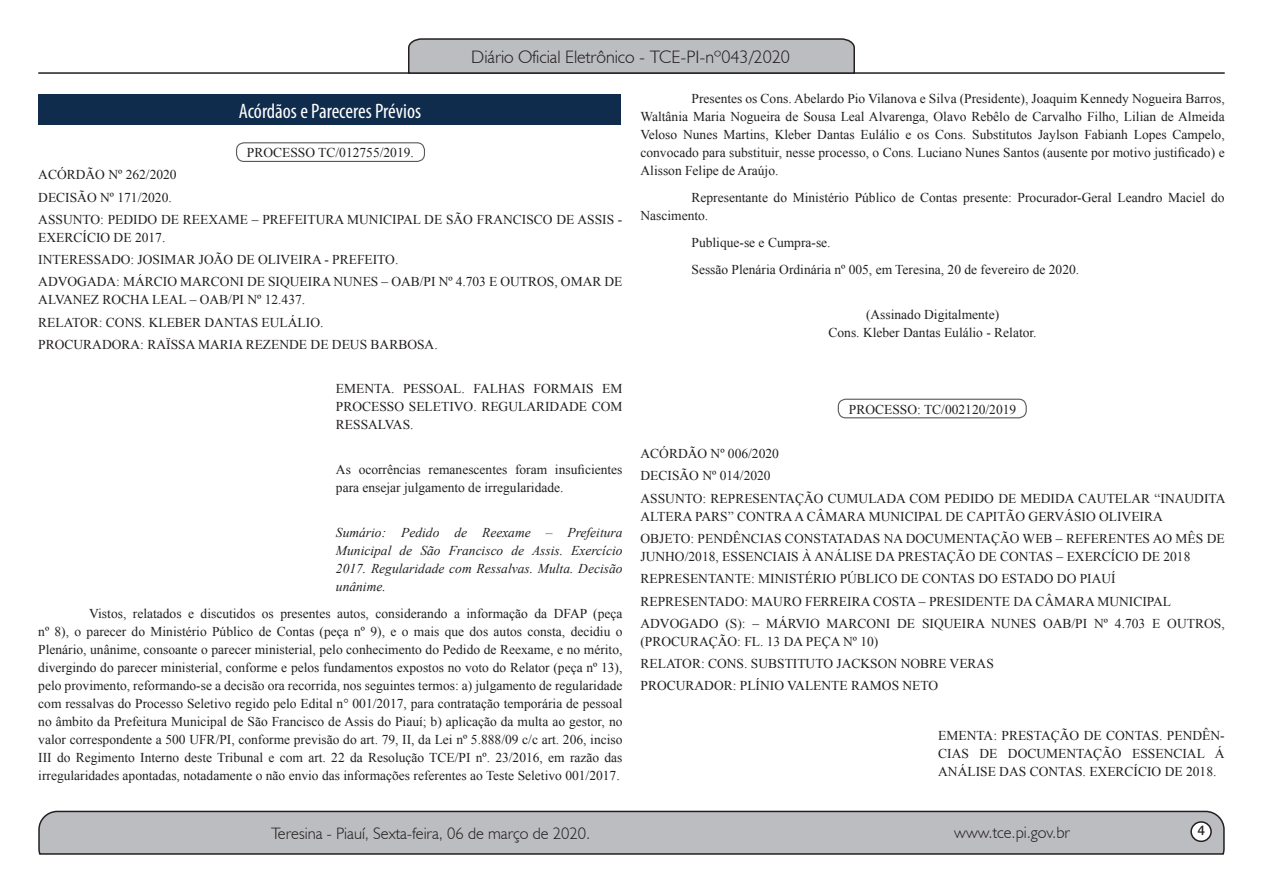
<style>
.page{position:relative;width:1263px;height:893px;background:#fff}
.page>*{position:absolute;margin:0;border:0;box-sizing:border-box;transform-origin:0 0}
.t1{font:condensed 21px "Myriad Pro";color:#fff}
.t2{font:300 18px "Humanist 521 BT";color:#231f20}
.t3{font:300 16.5px "Humanist 521 BT";color:#231f20}
.t4{font:15px "Estrangelo Edessa";color:#231f20}
.parag__12{font:13.5px/18px "Times New Roman";color:#231f20;text-align:justify}
.parag_0{font:13.5px/18px "Times New Roman";color:#231f20}
.parag_70{font:13.5px/18px "Times New Roman";color:#231f20;text-align:justify}
.parag_70-2{font:italic 13.5px/18px "Times New Roman";color:#231f20;text-align:justify}
.assinatura_centraliz{font:13.5px "Times New Roman";color:#231f20}
</style>
<div class="page">
<svg style="left:38px;top:810px;width:1187px;height:45px;background:#b3b3b6"></svg>
<div style="left:1191px;top:822px;width:20px;height:19px;background:#fff;border-radius:50%"></div>
<div style="left:1190px;top:821px;width:22px;height:21px;border:2px solid #231f20;border-radius:50%"></div>
<hr style="left:38px;top:72px;width:1187px;height:2px;background:#231f20">
<svg style="left:407px;top:38px;width:449px;height:36px;background:#aeafb2"></svg>
<div style="left:39px;top:94px;width:582px;height:31px;background:#102c4d"></div>
<div style="left:236px;top:142px;width:189px;height:20px;border:1px solid #57585a;border-radius:8px"></div>
<div style="left:838px;top:399px;width:189px;height:19px;border:1px solid #57585a;border-radius:8px"></div>
<h2 class="t2" style="left:471px;top:46px;width:320px">Diário Oficial Eletrônico - TCE-PI-nº043/2020</h2>
<p class="t1" style="left:239px;top:98px;width:184px">Acórdãos e Pareceres Prévios</p>
<p class="parag_0" style="left:247px;top:143px;width:169px">PROCESSO TC/012755/2019.</p>
<p class="parag_0" style="left:38px;top:166px;width:140px">ACÓRDÃO Nº 262/2020</p>
<p class="parag_0" style="left:38px;top:188px;width:135px">DECISÃO Nº 171/2020.</p>
<p class="parag_0" style="left:38px;top:210px;width:586px">ASSUNTO: PEDIDO DE REEXAME – PREFEITURA MUNICIPAL DE SÃO FRANCISCO DE ASSIS -<br>EXERCÍCIO DE 2017.</p>
<p class="parag_0" style="left:38px;top:250px;width:362px">INTERESSADO: JOSIMAR JOÃO DE OLIVEIRA - PREFEITO.</p>
<p class="parag_0" style="left:38px;top:273px;width:586px">ADVOGADA: MÁRCIO MARCONI DE SIQUEIRA NUNES – OAB/PI Nº 4.703 E OUTROS, OMAR DE<br>ALVANEZ ROCHA LEAL – OAB/PI Nº 12.437.</p>
<p class="parag_0" style="left:38px;top:313px;width:287px">RELATOR: CONS. KLEBER DANTAS EULÁLIO.</p>
<p class="parag_0" style="left:38px;top:335px;width:401px">PROCURADORA: RAÏSSA MARIA REZENDE DE DEUS BARBOSA.</p>
<p class="parag_70" style="left:336px;top:380px;width:288px">EMENTA. PESSOAL. FALHAS FORMAIS EM PROCESSO SELETIVO. REGULARIDADE COM RESSALVAS.</p>
<p class="parag_70" style="left:336px;top:460px;width:288px">As ocorrências remanescentes foram insuficientes para ensejar julgamento de irregularidade.</p>
<p class="parag_70-2" style="left:336px;top:523px;width:288px">Sumário: Pedido de Reexame – Prefeitura Municipal de São Francisco de Assis. Exercício 2017. Regularidade com Ressalvas. Multa. Decisão unânime.</p>
<p class="parag__12" style="left:38px;top:604px;width:586px;text-indent:51px">Vistos, relatados e discutidos os presentes autos, considerando a informação da DFAP (peça nº 8), o parecer do Ministério Público de Contas (peça nº 9), e o mais que dos autos consta, decidiu o Plenário, unânime, consoante o parecer ministerial, pelo conhecimento do Pedido de Reexame, e no mérito, divergindo do parecer ministerial, conforme e pelos fundamentos expostos no voto do Relator (peça nº 13), pelo provimento, reformando-se a decisão ora recorrida, nos seguintes termos: a) julgamento de regularidade com ressalvas do Processo Seletivo regido pelo Edital n° 001/2017, para contratação temporária de pessoal no âmbito da Prefeitura Municipal de São Francisco de Assis do Piauí; b) aplicação da multa ao gestor, no valor correspondente a 500 UFR/PI, conforme previsão do art. 79, II, da Lei nº 5.888/09 c/c art. 206, inciso III do Regimento Interno deste Tribunal e com art. 22 da Resolução TCE/PI nº. 23/2016, em razão das irregularidades apontadas, notadamente o não envio das informações referentes ao Teste Seletivo 001/2017.</p>
<p class="parag__12" style="left:640px;top:90px;width:586px;text-indent:51px">Presentes os Cons. Abelardo Pio Vilanova e Silva (Presidente), Joaquim Kennedy Nogueira Barros, Waltânia Maria Nogueira de Sousa Leal Alvarenga, Olavo Rebêlo de Carvalho Filho, Lilian de Almeida Veloso Nunes Martins, Kleber Dantas Eulálio e os Cons. Substitutos Jaylson Fabianh Lopes Campelo, convocado para substituir, nesse processo, o Cons. Luciano Nunes Santos (ausente por motivo justificado) e Alisson Felipe de Araújo.</p>
<p class="parag__12" style="left:640px;top:189px;width:586px;text-indent:51px">Representante do Ministério Público de Contas presente: Procurador-Geral Leandro Maciel do<br>Nascimento.</p>
<p class="parag__12" style="left:691px;top:234px;width:141px">Publique-se e Cumpra-se.</p>
<p class="parag__12" style="left:691px;top:261px;width:389px">Sessão Plenária Ordinária nº 005, em Teresina, 20 de fevereiro de 2020.</p>
<p class="assinatura_centraliz" style="left:866px;top:306px;width:135px">(Assinado Digitalmente)</p>
<p class="assinatura_centraliz" style="left:828px;top:324px;width:210px">Cons. Kleber Dantas Eulálio - Relator.</p>
<p class="parag_0" style="left:849px;top:400px;width:169px">PROCESSO: TC/002120/2019</p>
<p class="parag_0" style="left:640px;top:444px;width:140px">ACÓRDÃO Nº 006/2020</p>
<p class="parag_0" style="left:640px;top:467px;width:132px">DECISÃO Nº 014/2020</p>
<p class="parag_0" style="left:640px;top:489px;width:586px">ASSUNTO: REPRESENTAÇÃO CUMULADA COM PEDIDO DE MEDIDA CAUTELAR “INAUDITA<br>ALTERA PARS” CONTRA A CÂMARA MUNICIPAL DE CAPITÃO GERVÁSIO OLIVEIRA</p>
<p class="parag_0" style="left:640px;top:529px;width:586px">OBJETO: PENDÊNCIAS CONSTATADAS NA DOCUMENTAÇÃO WEB – REFERENTES AO MÊS DE<br>JUNHO/2018, ESSENCIAIS À ANÁLISE DA PRESTAÇÃO DE CONTAS – EXERCÍCIO DE 2018</p>
<p class="parag_0" style="left:640px;top:569px;width:477px">REPRESENTANTE: MINISTÉRIO PÚBLICO DE CONTAS DO ESTADO DO PIAUÍ</p>
<p class="parag_0" style="left:640px;top:592px;width:532px">REPRESENTADO: MAURO FERREIRA COSTA – PRESIDENTE DA CÂMARA MUNICIPAL</p>
<p class="parag_0" style="left:640px;top:614px;width:586px">ADVOGADO (S): – MÁRVIO MARCONI DE SIQUEIRA NUNES OAB/PI Nº 4.703 E OUTROS, (PROCURAÇÃO: FL. 13 DA PEÇA Nº 10)</p>
<p class="parag_0" style="left:640px;top:654px;width:355px">RELATOR: CONS. SUBSTITUTO JACKSON NOBRE VERAS</p>
<p class="parag_0" style="left:640px;top:676px;width:299px">PROCURADOR: PLÍNIO VALENTE RAMOS NETO</p>
<p class="parag_70" style="left:938px;top:726px;width:288px">EMENTA: PRESTAÇÃO DE CONTAS. PENDÊN-CIAS DE DOCUMENTAÇÃO ESSENCIAL Á ANÁLISE DAS CONTAS. EXERCÍCIO DE 2018.</p>
<p class="t3" style="left:271px;top:823px;width:321px">Teresina - Piauí, Sexta-feira, 06 de março de 2020.</p>
<p class="t3" style="left:954px;top:822px;width:117px">www.tce.pi.gov.br</p>
<p class="t4" style="left:1197px;top:823px;width:9px">4</p>
</div>
